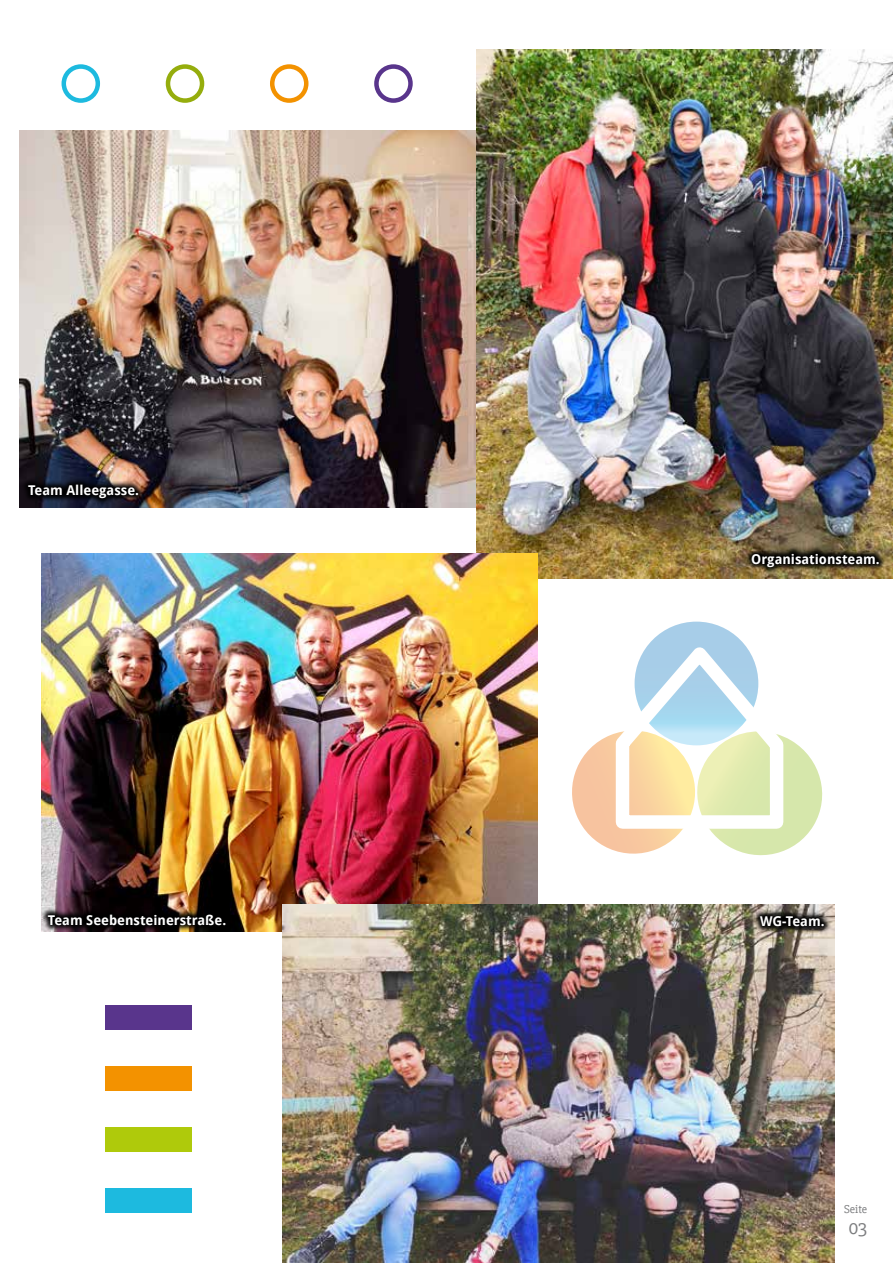
<style>
.page{position:relative;width:893px;height:1263px;background:#fff}
.page>*{position:absolute;margin:0;border:0;box-sizing:border-box;transform-origin:0 0}
.t1{font:19.5px "Slabo 27 px";color:#7c7d7f}
.t2{font:700 13.5px "Droid Sans";color:#fff}
.t3{font:12px "Slabo 27 px";color:#7c7d7f}
</style>
<div class="page">
<div style="left:106px;top:1067px;width:86px;height:24px;background:#f39200"></div>
<div style="left:106px;top:1006px;width:86px;height:24px;background:#59358c"></div>
<div style="left:106px;top:1128px;width:86px;height:24px;background:#afca0b"></div>
<div style="left:106px;top:1189px;width:86px;height:24px;background:#1dbadf"></div>
<div style="left:62px;top:64px;width:38px;height:39px;border:4px solid #1dbadf;border-radius:50%"></div>
<div style="left:166px;top:64px;width:38px;height:39px;border:4px solid #95ad0d;border-radius:50%"></div>
<div style="left:270px;top:64px;width:38px;height:39px;border:4px solid #f39200;border-radius:50%"></div>
<div style="left:374px;top:64px;width:39px;height:39px;border:4px solid #59358c;border-radius:50%"></div>
<img style="left:20px;top:131px;width:457px;height:376px">
<img style="left:477px;top:50px;width:416px;height:528px">
<img style="left:42px;top:553px;width:495px;height:378px">
<img style="left:283px;top:905px;width:551px;height:358px">
<svg style="left:21px;top:478px;width:125px;height:28px"></svg>
<svg style="left:744px;top:545px;width:143px;height:29px"></svg>
<svg style="left:752px;top:909px;width:79px;height:25px"></svg>
<svg style="left:41px;top:906px;width:192px;height:26px;fill:#030001"></svg>
<div style="left:635px;top:622px;width:123px;height:123px;background:#a7cde8;border-radius:62px"></div>
<svg style="left:572px;top:635px;width:251px;height:221px"></svg>
<p class="t2" style="left:28px;top:481px;width:112px">Team Alleegasse.</p>
<p class="t2" style="left:751px;top:549px;width:130px">Organisationsteam.</p>
<p class="t2" style="left:48px;top:910px;width:180px">Team Seebensteinerstraße.</p>
<p class="t2" style="left:760px;top:911px;width:66px">WG-Team.</p>
<p class="t3" style="left:844px;top:1202px;width:25px">Seite</p>
<h1 class="t1" style="left:848px;top:1216px;width:20px">03</h1>
</div>
